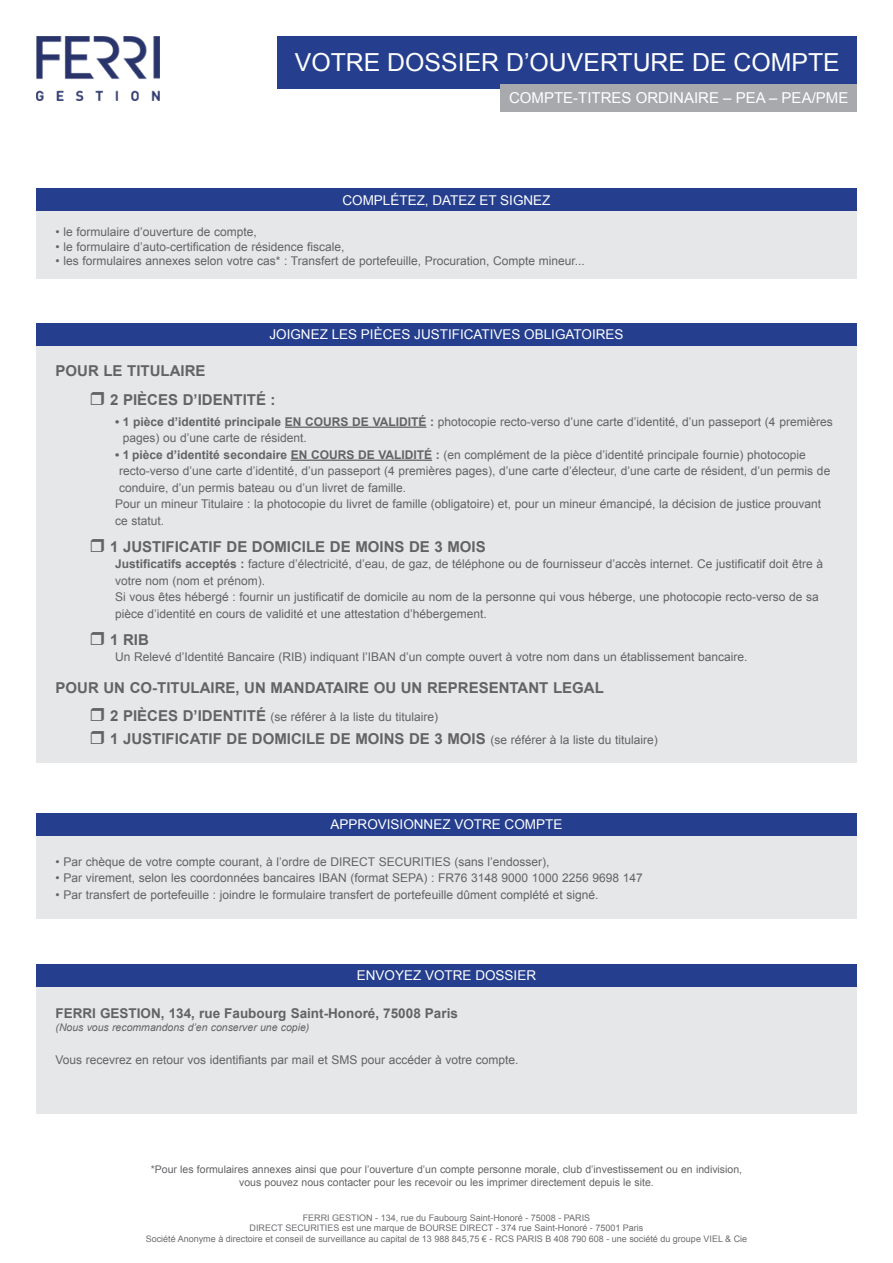
<style>
.page{position:relative;width:893px;height:1263px;background:#fff}
.page>*{position:absolute;margin:0;border:0;box-sizing:border-box;transform-origin:0 0}
.t1{font:24.9px "Arial";color:#fff}
.t2{font:700 15px/28.5px "Arial";color:#636366}
.t3{font:15px "Arial";color:#fff}
.t4{font:13.5px "Arial";color:#fff}
.t5{font:700 13.5px "Arial";color:#636366}
.t6{font:12px/16.5px "Arial";color:#636366}
.t7{font:700 12px "Arial";color:#636366}
.t8{font:10.5px/12.6px "Arial";color:#636366;text-align:center}
.t9{font:italic 10.5px "Arial";color:#636366}
.t10{font:9px/10.8px "Arial";color:#6c6d70;text-align:center}
.s1{font-size:18px}
.s2{font-weight:700}
.s3{font-weight:700;font-size:15px}
</style>
<div class="page">
<img style="left:36px;top:36px;width:123px;height:65px">
<div style="left:278px;top:36px;width:579px;height:52px;background:#253f8e"></div>
<div style="left:501px;top:84px;width:356px;height:28px;background:#a8a9ad"></div>
<div style="left:36px;top:188px;width:821px;height:91px;background:#e6e7e9"></div>
<div style="left:36px;top:188px;width:821px;height:23px;background:#253f8e"></div>
<div style="left:36px;top:323px;width:821px;height:439px;background:#e6e7e9"></div>
<hr style="left:285px;top:427px;width:141px;height:1px;background:#636366">
<hr style="left:291px;top:460px;width:141px;height:1px;background:#636366">
<div style="left:36px;top:323px;width:821px;height:23px;background:#253f8e"></div>
<div style="left:36px;top:813px;width:821px;height:105px;background:#e6e7e9"></div>
<div style="left:36px;top:813px;width:821px;height:23px;background:#253f8e"></div>
<div style="left:36px;top:970px;width:821px;height:143px;background:#e6e7e9"></div>
<div style="left:36px;top:964px;width:821px;height:23px;background:#253f8e"></div>
<h1 class="t1" style="left:295px;top:46px;width:555px">VOTRE DOSSIER D’OUVERTURE DE COMPTE<span class="s1">1/3</span></h1>
<p class="t3" style="left:509px;top:88px;width:341px">COMPTE-TITRES ORDINAIRE – PEA – PEA/PME</p>
<p class="t4" style="left:342px;top:191px;width:210px">COMPLÉTEZ, DATEZ ET SIGNEZ</p>
<p class="t6" style="left:55px;top:224px;width:203px">• le formulaire d’ouverture de compte,</p>
<p class="t6" style="left:55px;top:238px;width:291px">• le formulaire d’auto-certification de résidence fiscale,</p>
<p class="t6" style="left:55px;top:253px;width:531px">• les formulaires annexes selon votre cas* : Transfert de portefeuille, Procuration, Compte mineur...</p>
<p class="t4" style="left:269px;top:326px;width:356px">JOIGNEZ LES PIÈCES JUSTIFICATIVES OBLIGATOIRES</p>
<p class="t2" style="left:110px;top:357px;width:167px;text-indent:-55px">POUR LE TITULAIRE<br>2 pièces d’identité :</p>
<p class="t6" style="left:123px;top:414px;width:711px;text-indent:-8px"><span class="s2">• 1 pièce d’identité principale EN COURS DE VALIDITÉ :</span> photocopie recto-verso d’une carte d’identité, d’un passeport (4 premières pages) ou d’une carte de résident.</p>
<p class="t7" style="left:115px;top:447px;width:215px">• 1 pièce d’identité secondaire en cour</p>
<p class="t7" style="left:346px;top:447px;width:40px">s de vali</p>
<p class="t6" style="left:405px;top:447px;width:402px"><span class="s2">dité :</span> (en complément de la pièce d’identité principale fournie) photocopie</p>
<p class="t6" style="left:119px;top:463px;width:713px">recto-verso d’une carte d’identité, d’un passeport (4 premières pages), d’une carte d’électeur, d’une carte de résident, d’un permis de</p>
<p class="t6" style="left:119px;top:480px;width:288px">conduire, d’un permis bateau ou d’un livret de famille.</p>
<p class="t6" style="left:115px;top:496px;width:708px">Pour un mineur Titulaire : la photocopie du livret de famille (obligatoire) et, pour un mineur émancipé, la décision de justice prouvant</p>
<p class="t6" style="left:115px;top:513px;width:51px">ce statut.</p>
<p class="t2" style="left:110px;top:533px;width:377px">1 JUSTIFICATIF DE DOMICILE DE MOINS DE 3 MOIS</p>
<p class="t6" style="left:115px;top:556px;width:710px"><span class="s2">Justificatifs acceptés :</span> facture d’électricité, d’eau, de gaz, de téléphone ou de fournisseur d’accès internet. Ce justificatif doit être à votre nom (nom et prénom).<br>Si vous êtes hébergé : fournir un justificatif de domicile au nom de la personne qui vous héberge, une photocopie recto-verso de sa pièce d’identité en cours de validité et une attestation d’hébergement.</p>
<p class="t2" style="left:110px;top:626px;width:40px">1 RIB</p>
<p class="t6" style="left:115px;top:649px;width:634px">Un Relevé d’Identité Bancaire (RIB) indiquant l’IBAN d’un compte ouvert à votre nom dans un établissement bancaire.</p>
<p class="t2" style="left:55px;top:674px;width:550px">POUR UN CO-TITULAIRE, UN MANDATAIRE OU UN REPRESENTANT LEGAL</p>
<p class="t6" style="left:110px;top:709px;width:329px"><span class="s3">2 pi èces d’identité</span> (se référer à la liste du titulaire)</p>
<p class="t2" style="left:110px;top:725px;width:23px">1 justificatif</p>
<p class="t2" style="left:227px;top:725px;width:36px">de domicile</p>
<p class="t2" style="left:330px;top:725px;width:36px">de moins</p>
<p class="t2" style="left:409px;top:725px;width:49px">de 3 mois</p>
<p class="t6" style="left:490px;top:732px;width:169px">(se référer à la liste du titulaire)</p>
<p class="t4" style="left:331px;top:816px;width:233px">APPROVISIONNEZ VOTRE COMPTE</p>
<p class="t6" style="left:56px;top:853px;width:495px">• Par chèque de votre compte courant, à l’ordre de DIRECT SECURITIES (sans l’endosser),</p>
<p class="t6" style="left:56px;top:870px;width:589px">• Par virement, selon les coordonnées bancaires IBAN (format SEPA) : FR76 3148 9000 1000 2256 9698 147</p>
<p class="t6" style="left:56px;top:886px;width:544px">• Par transfert de portefeuille : joindre le formulaire transfert de portefeuille dûment complété et signé.</p>
<p class="t4" style="left:357px;top:967px;width:181px">ENVOYEZ VOTRE DOSSIER</p>
<p class="t5" style="left:55px;top:1004px;width:404px">FERRI GESTION, 134, rue Faubourg Saint-Honoré, 75008 Paris</p>
<p class="t9" style="left:55px;top:1020px;width:255px">(Nous vous recommandons d’en conserver une copie)</p>
<p class="t6" style="left:55px;top:1051px;width:464px">Vous recevrez en retour vos identifiants par mail et SMS pour accéder à votre compte.</p>
<p class="t8" style="left:151px;top:1163px;width:593px">*Pour les formulaires annexes ainsi que pour l’ouverture d’un compte personne morale, club d’investissement ou en indivision, vous pouvez nous contacter pour les recevoir ou les imprimer directement depuis le site.</p>
<p class="t10" style="left:146px;top:1212px;width:603px">FERRI GESTION - 134, rue du Faubourg Saint-Honoré - 75008 - PARIS<br>DIRECT SECURITIES est une marque de BOURSE DIRECT - 374 rue Saint-Honoré - 75001 Paris<br>Société Anonyme à directoire et conseil de surveillance au capital de 13 988 845,75 € - RCS PARIS B 408 790 608 - une société du groupe VIEL &amp; Cie</p>
</div>
